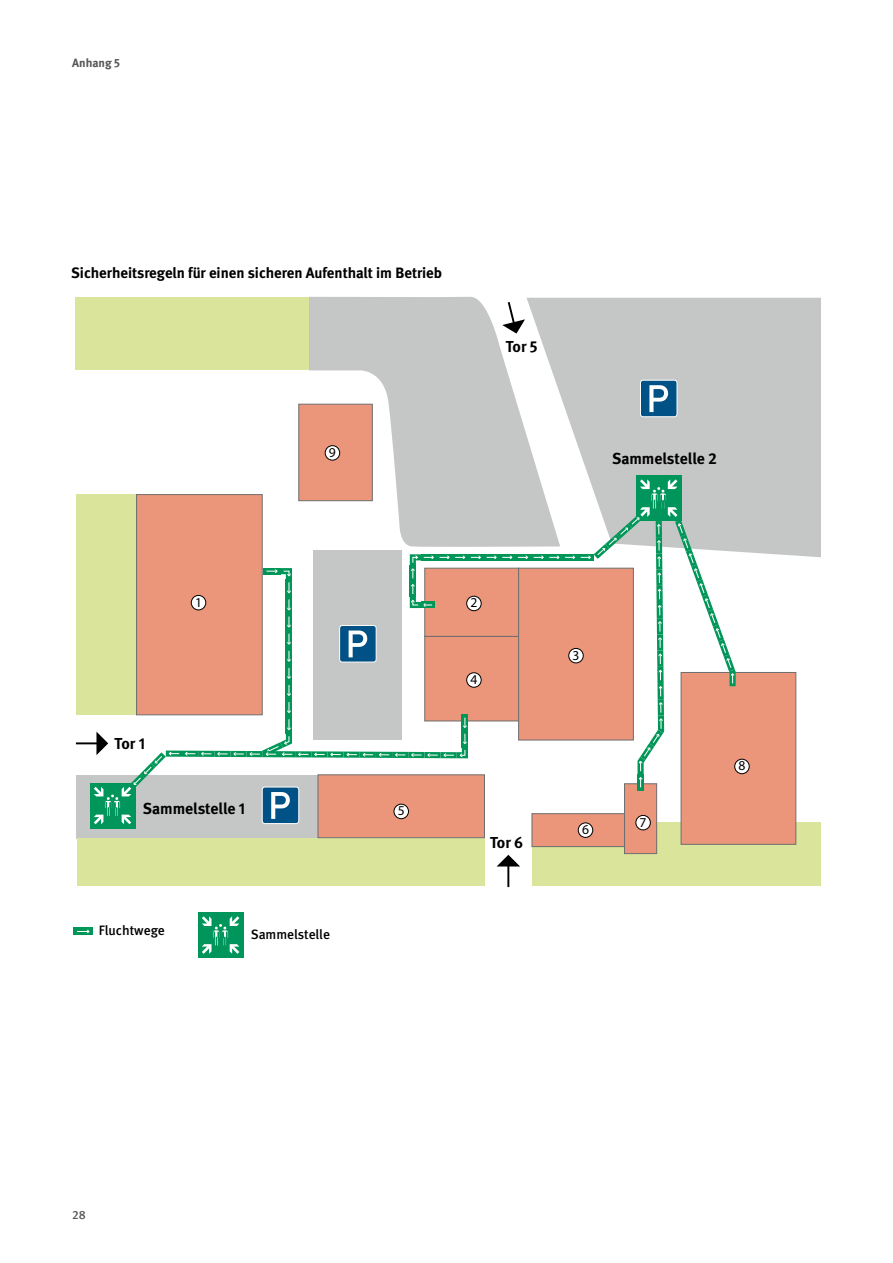
<style>
.page{position:relative;width:893px;height:1263px;background:#fff}
.page>*{position:absolute;margin:0;border:0;box-sizing:border-box;transform-origin:0 0}
.t1{font:700 15.9px "DGUV Meta";color:#000}
.t2{font:700 15px "DGUV Meta";color:#000}
.t3{font:500 13.65px "DGUV Meta";letter-spacing:-.005em;color:#000}
.t4{font:13.65px "Myriad Pro";color:#000}
.t5{font:700 12px "DGUV Meta";color:#565655}
.t6{font:500 12px "DGUV Meta";color:#565655}
</style>
<div class="page">
<div style="left:299px;top:404px;width:74px;height:97px;background:#eb967a"></div>
<div style="left:77px;top:495px;width:61px;height:220px;background:#dae49a"></div>
<div style="left:136px;top:494px;width:126px;height:221px;background:#eb967a;border:1px solid #6e6e6e"></div>
<div style="left:77px;top:775px;width:241px;height:63px;background:#c5c6c6"></div>
<div style="left:532px;top:823px;width:289px;height:63px;background:#dae49a"></div>
<div style="left:75px;top:298px;width:249px;height:72px;background:#dae49a"></div>
<div style="left:77px;top:838px;width:407px;height:48px;background:#dae49a"></div>
<div style="left:424px;top:568px;width:95px;height:69px;background:#eb967a;border:1px solid #6e6e6e"></div>
<div style="left:424px;top:636px;width:95px;height:85px;background:#eb967a;border:1px solid #6e6e6e"></div>
<div style="left:518px;top:568px;width:116px;height:172px;background:#eb967a;border:1px solid #6e6e6e"></div>
<div style="left:681px;top:672px;width:115px;height:172px;background:#eb967a;border:1px solid #6e6e6e"></div>
<div style="left:318px;top:774px;width:167px;height:64px;background:#eb967a;border:1px solid #6e6e6e"></div>
<div style="left:624px;top:783px;width:33px;height:71px;background:#eb967a;border:1px solid #6e6e6e"></div>
<div style="left:532px;top:813px;width:93px;height:34px;background:#eb967a;border:1px solid #6e6e6e"></div>
<div style="left:263px;top:568px;width:18px;height:6px;background:#009658"></div>
<svg style="left:286px;top:593px;width:6px;height:3px"></svg>
<svg style="left:266px;top:568px;width:26px;height:25px"></svg>
<div style="left:286px;top:596px;width:6px;height:17px;background:#009658"></div>
<div style="left:286px;top:613px;width:6px;height:18px;background:#009658"></div>
<svg style="left:287px;top:599px;width:4px;height:29px"></svg>
<div style="left:286px;top:631px;width:6px;height:17px;background:#009658"></div>
<svg style="left:287px;top:634px;width:4px;height:11px"></svg>
<div style="left:286px;top:648px;width:6px;height:17px;background:#009658"></div>
<svg style="left:287px;top:651px;width:4px;height:11px"></svg>
<div style="left:286px;top:665px;width:6px;height:17px;background:#009658"></div>
<svg style="left:287px;top:668px;width:4px;height:11px"></svg>
<div style="left:286px;top:682px;width:6px;height:17px;background:#009658"></div>
<svg style="left:287px;top:685px;width:4px;height:11px"></svg>
<div style="left:286px;top:699px;width:6px;height:17px;background:#009658"></div>
<svg style="left:287px;top:702px;width:4px;height:11px"></svg>
<div style="left:286px;top:716px;width:6px;height:17px;background:#009658"></div>
<div style="left:313px;top:551px;width:88px;height:189px;background:#c5c6c6"></div>
<div style="left:560px;top:298px;width:261px;height:259px;background:#c5c6c6"></div>
<div style="left:340px;top:625px;width:36px;height:37px;background:#005185;border-radius:3px"></div>
<div style="left:339px;top:625px;width:37px;height:37px;border:1px solid #fff;border-radius:3px"></div>
<svg style="left:349px;top:630px;width:18px;height:27px"></svg>
<div style="left:640px;top:380px;width:37px;height:37px;background:#005185;border-radius:3px"></div>
<div style="left:640px;top:380px;width:37px;height:37px;border:1px solid #fff;border-radius:3px"></div>
<svg style="left:649px;top:385px;width:19px;height:27px"></svg>
<svg style="left:309px;top:297px;width:251px;height:250px;fill:#c5c6c6"></svg>
<div style="left:90px;top:783px;width:45px;height:45px;background:#00955b"></div>
<div style="left:198px;top:912px;width:45px;height:46px;background:#00955b"></div>
<svg style="left:202px;top:916px;width:37px;height:38px"></svg>
<div style="left:636px;top:475px;width:46px;height:46px;background:#00955b"></div>
<div style="left:74px;top:928px;width:19px;height:7px;background:#009658"></div>
<svg style="left:77px;top:930px;width:13px;height:3px"></svg>
<div style="left:421px;top:602px;width:13px;height:6px;background:#06985c"></div>
<div style="left:410px;top:581px;width:6px;height:16px;background:#009658"></div>
<svg style="left:410px;top:584px;width:22px;height:24px"></svg>
<svg style="left:410px;top:578px;width:6px;height:3px"></svg>
<div style="left:452px;top:554px;width:16px;height:6px;background:#009658"></div>
<svg style="left:410px;top:554px;width:55px;height:24px"></svg>
<div style="left:468px;top:554px;width:16px;height:6px;background:#009658"></div>
<svg style="left:471px;top:556px;width:10px;height:3px"></svg>
<svg style="left:484px;top:554px;width:15px;height:6px"></svg>
<svg style="left:499px;top:554px;width:16px;height:6px"></svg>
<svg style="left:487px;top:556px;width:25px;height:3px"></svg>
<div style="left:515px;top:554px;width:16px;height:6px;background:#009658"></div>
<svg style="left:518px;top:556px;width:10px;height:3px"></svg>
<svg style="left:531px;top:554px;width:16px;height:6px"></svg>
<svg style="left:547px;top:554px;width:15px;height:6px"></svg>
<svg style="left:562px;top:554px;width:16px;height:6px"></svg>
<svg style="left:534px;top:556px;width:41px;height:3px"></svg>
<div style="left:578px;top:554px;width:16px;height:6px;background:#009658"></div>
<div style="left:637px;top:774px;width:7px;height:16px;background:#009658"></div>
<div style="left:658px;top:699px;width:6px;height:16px;background:#009658"></div>
<svg style="left:637px;top:702px;width:27px;height:85px"></svg>
<svg style="left:657px;top:696px;width:7px;height:3px"></svg>
<svg style="left:581px;top:479px;width:155px;height:217px"></svg>
<div style="left:462px;top:715px;width:6px;height:16px;background:#009658"></div>
<svg style="left:463px;top:718px;width:4px;height:10px"></svg>
<svg style="left:462px;top:731px;width:6px;height:3px"></svg>
<div style="left:408px;top:752px;width:16px;height:6px;background:#009658"></div>
<svg style="left:411px;top:734px;width:57px;height:24px"></svg>
<svg style="left:392px;top:752px;width:16px;height:6px"></svg>
<svg style="left:395px;top:753px;width:10px;height:3px"></svg>
<svg style="left:376px;top:752px;width:16px;height:6px"></svg>
<svg style="left:379px;top:753px;width:10px;height:3px"></svg>
<svg style="left:360px;top:752px;width:16px;height:6px"></svg>
<svg style="left:363px;top:753px;width:10px;height:3px"></svg>
<div style="left:344px;top:751px;width:16px;height:7px;background:#009658"></div>
<div style="left:327px;top:751px;width:17px;height:7px;background:#009658"></div>
<div style="left:311px;top:751px;width:16px;height:6px;background:#009658"></div>
<svg style="left:314px;top:753px;width:43px;height:3px"></svg>
<div style="left:295px;top:751px;width:16px;height:6px;background:#009658"></div>
<svg style="left:298px;top:753px;width:10px;height:3px"></svg>
<svg style="left:279px;top:751px;width:16px;height:6px"></svg>
<div style="left:263px;top:751px;width:16px;height:6px;background:#009658"></div>
<div style="left:247px;top:751px;width:16px;height:6px;background:#009658"></div>
<div style="left:230px;top:751px;width:17px;height:6px;background:#009658"></div>
<div style="left:214px;top:751px;width:16px;height:6px;background:#009658"></div>
<svg style="left:217px;top:719px;width:75px;height:37px"></svg>
<svg style="left:198px;top:751px;width:16px;height:6px"></svg>
<svg style="left:201px;top:752px;width:10px;height:3px"></svg>
<svg style="left:182px;top:751px;width:16px;height:6px"></svg>
<svg style="left:185px;top:752px;width:10px;height:3px"></svg>
<div style="left:166px;top:750px;width:16px;height:7px;background:#009658"></div>
<div style="left:467px;top:596px;width:14px;height:15px;background:#fff;border-radius:50%"></div>
<div style="left:466px;top:596px;width:16px;height:15px;border:1px solid #000;border-radius:50%"></div>
<div style="left:467px;top:673px;width:14px;height:14px;background:#fff;border-radius:50%"></div>
<div style="left:466px;top:672px;width:16px;height:16px;border:1px solid #000;border-radius:50%"></div>
<div style="left:569px;top:648px;width:14px;height:15px;background:#fff;border-radius:50%"></div>
<div style="left:568px;top:648px;width:16px;height:15px;border:1px solid #000;border-radius:50%"></div>
<div style="left:578px;top:823px;width:15px;height:14px;background:#fff;border-radius:50%"></div>
<div style="left:578px;top:822px;width:15px;height:16px;border:1px solid #000;border-radius:50%"></div>
<div style="left:191px;top:595px;width:15px;height:15px;background:#fff;border-radius:50%"></div>
<div style="left:191px;top:595px;width:15px;height:15px;border:1px solid #000;border-radius:50%"></div>
<div style="left:394px;top:804px;width:14px;height:15px;background:#fff;border-radius:50%"></div>
<div style="left:394px;top:804px;width:15px;height:15px;border:1px solid #000;border-radius:50%"></div>
<div style="left:636px;top:815px;width:14px;height:15px;background:#fff;border-radius:50%"></div>
<div style="left:635px;top:815px;width:16px;height:15px;border:1px solid #000;border-radius:50%"></div>
<div style="left:735px;top:759px;width:14px;height:15px;background:#fff;border-radius:50%"></div>
<div style="left:734px;top:759px;width:16px;height:15px;border:1px solid #000;border-radius:50%"></div>
<div style="left:325px;top:446px;width:15px;height:14px;background:#fff;border-radius:50%"></div>
<div style="left:325px;top:445px;width:15px;height:15px;border:1px solid #000;border-radius:50%"></div>
<hr style="left:507px;top:865px;width:2px;height:22px;background:#000">
<svg style="left:497px;top:855px;width:23px;height:11px"></svg>
<svg style="left:502px;top:300px;width:23px;height:34px"></svg>
<hr style="left:76px;top:742px;width:22px;height:2px;background:#000">
<svg style="left:94px;top:732px;width:85px;height:92px"></svg>
<div style="left:262px;top:787px;width:37px;height:36px;background:#005185;border-radius:3px"></div>
<div style="left:262px;top:787px;width:37px;height:37px;border:1px solid #fff;border-radius:3px"></div>
<svg style="left:271px;top:792px;width:19px;height:27px"></svg>
<p class="t5" style="left:72px;top:56px;width:49px">Anhang 5</p>
<p class="t2" style="left:71px;top:264px;width:372px">Sicherheitsregeln für einen sicheren Aufenthalt im Betrieb</p>
<p class="t4" style="left:329px;top:444px;width:8px">9</p>
<p class="t1" style="left:506px;top:337px;width:33px">Tor 5</p>
<p class="t1" style="left:612px;top:449px;width:106px">Sammelstelle 2</p>
<p class="t1" style="left:115px;top:734px;width:32px">Tor 1</p>
<p class="t4" style="left:195px;top:594px;width:8px">1</p>
<p class="t1" style="left:143px;top:799px;width:104px">Sammelstelle 1</p>
<p class="t3" style="left:99px;top:922px;width:67px">Fluchtwege</p>
<p class="t3" style="left:251px;top:926px;width:81px">Sammelstelle</p>
<p class="t4" style="left:398px;top:802px;width:8px">5</p>
<p class="t4" style="left:470px;top:594px;width:8px">2</p>
<p class="t4" style="left:470px;top:671px;width:8px">4</p>
<p class="t4" style="left:572px;top:647px;width:8px">3</p>
<p class="t1" style="left:490px;top:833px;width:35px">Tor 6</p>
<p class="t4" style="left:582px;top:821px;width:8px">6</p>
<p class="t4" style="left:640px;top:814px;width:8px">7</p>
<p class="t4" style="left:738px;top:757px;width:8px">8</p>
<p class="t6" style="left:72px;top:1208px;width:15px">28</p>
</div>
